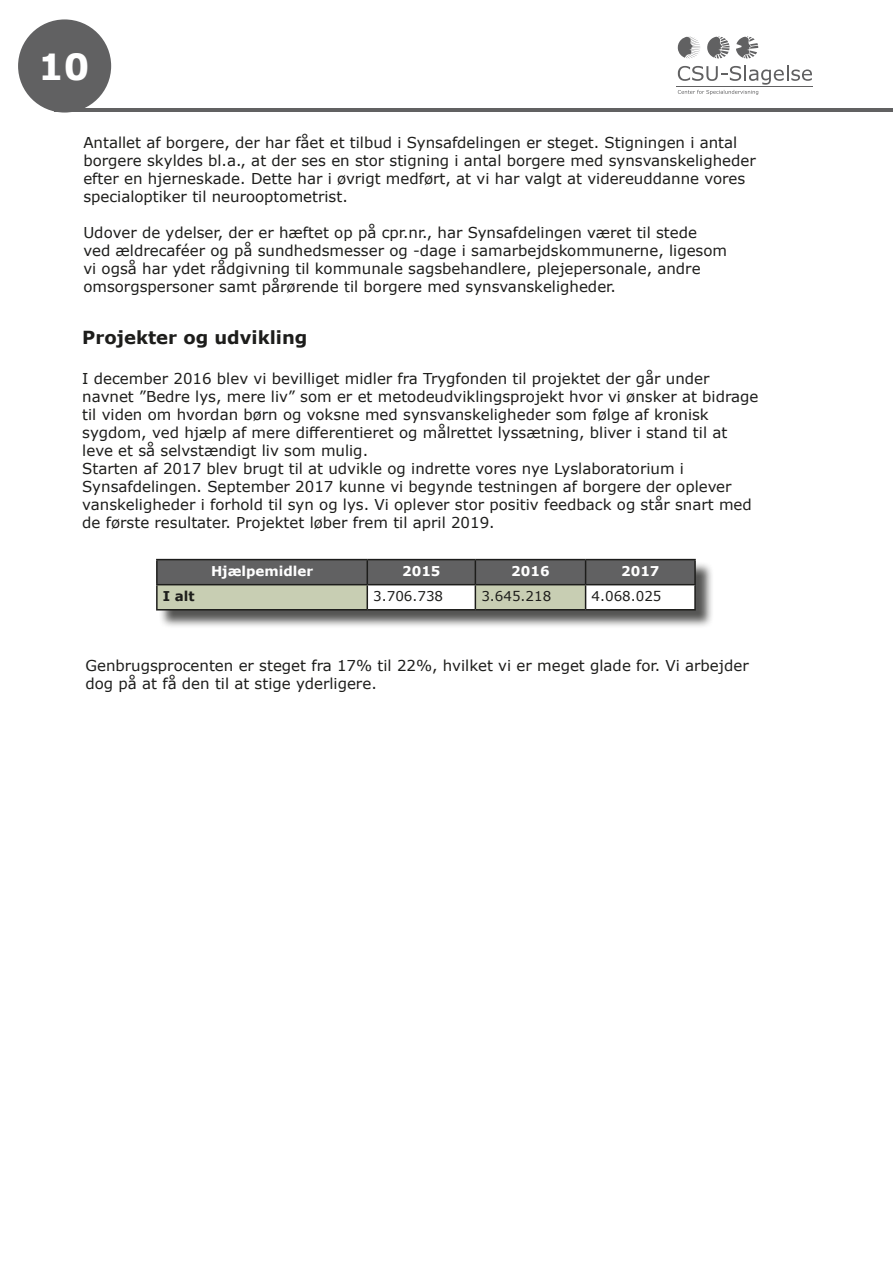
<style>
.page{position:relative;width:893px;height:1263px;background:#fff}
.page>*{position:absolute;margin:0;border:0;box-sizing:border-box;transform-origin:0 0}
.t1{font:700 36px "Verdana";color:#fff}
.t2{font:700 18px "Verdana";color:#1d1d1b}
.t3{font:15px/18px "Verdana";color:#1d1d1b}
.t4{font:13.5px "Verdana";color:#1d1d1b}
.t5{font:700 13.5px "Verdana";color:#fff}
.t6{font:700 13.5px "Verdana";color:#1d1d1b}
</style>
<div class="page">
<hr style="left:54px;top:108px;width:839px;height:4px;background:#616162">
<div style="left:20px;top:22px;width:89px;height:88px;background:#616162;border-radius:50%"></div>
<div style="left:18px;top:19px;width:93px;height:94px;border:4px solid #616162;border-radius:50%"></div>
<svg style="left:677px;top:36px;width:81px;height:23px"></svg>
<hr style="left:676px;top:87px;width:137px;height:1px;background:#616162">
<svg style="left:677px;top:66px;width:135px;height:29px"></svg>
<div style="left:158px;top:561px;width:557px;height:68px;background:#1d1d1b;opacity:.75"></div>
<hr style="left:156px;top:559px;width:211px;height:1px;background:#1d1d1b">
<hr style="left:156px;top:560px;width:2px;height:24px;background:#1d1d1b">
<hr style="left:367px;top:559px;width:108px;height:1px;background:#1d1d1b">
<hr style="left:475px;top:559px;width:111px;height:1px;background:#1d1d1b">
<hr style="left:586px;top:559px;width:110px;height:1px;background:#1d1d1b">
<hr style="left:694px;top:560px;width:2px;height:24px;background:#1d1d1b">
<hr style="left:156px;top:584px;width:211px;height:1px;background:#1d1d1b">
<hr style="left:156px;top:585px;width:2px;height:24px;background:#1d1d1b">
<hr style="left:586px;top:584px;width:110px;height:1px;background:#1d1d1b">
<svg style="left:157px;top:560px;width:538px;height:49px"></svg>
<hr style="left:694px;top:585px;width:2px;height:24px;background:#1d1d1b">
<hr style="left:156px;top:609px;width:211px;height:1px;background:#1d1d1b">
<hr style="left:367px;top:609px;width:108px;height:1px;background:#1d1d1b">
<hr style="left:475px;top:609px;width:111px;height:1px;background:#1d1d1b">
<hr style="left:586px;top:609px;width:110px;height:1px;background:#1d1d1b">
<h1 class="t1" style="left:38px;top:41px;width:53px">10</h1>
<p class="t3" style="left:83px;top:133px;width:674px">Antallet af borgere, der har fået et tilbud i Synsafdelingen er steget. Stigningen i antal borgere skyldes bl.a., at der ses en stor stigning i antal borgere med synsvanskeligheder efter en hjerneskade. Dette har i øvrigt medført, at vi har valgt at videreuddanne vores specialoptiker til neurooptometrist.</p>
<p class="t3" style="left:83px;top:223px;width:645px">Udover de ydelser, der er hæftet op på cpr.nr., har Synsafdelingen været til stede ved ældrecaféer og på sundhedsmesser og -dage i samarbejdskommunerne, ligesom vi også har ydet rådgivning til kommunale sagsbehandlere, plejepersonale, andre omsorgspersoner samt pårørende til borgere med synsvanskeligheder.</p>
<p class="t2" style="left:82px;top:325px;width:227px">Projekter og udvikling</p>
<p class="t3" style="left:82px;top:369px;width:678px">I december 2016 blev vi bevilliget midler fra Trygfonden til projektet der går under navnet ”Bedre lys, mere liv” som er et metodeudviklingsprojekt hvor vi ønsker at bidrage til viden om hvordan børn og voksne med synsvanskeligheder som følge af kronisk sygdom, ved hjælp af mere differentieret og målrettet lyssætning, bliver i stand til at leve et så selvstændigt liv som mulig.<br>Starten af 2017 blev brugt til at udvikle og indrette vores nye Lyslaboratorium i Synsafdelingen. September 2017 kunne vi begynde testningen af borgere der oplever vanskeligheder i forhold til syn og lys. Vi oplever stor positiv feedback og står snart med de første resultater. Projektet løber frem til april 2019.</p>
<p class="t5" style="left:211px;top:561px;width:104px">Hjælpemidler</p>
<p class="t5" style="left:402px;top:561px;width:40px">2015</p>
<p class="t5" style="left:511px;top:561px;width:40px">2016</p>
<p class="t5" style="left:621px;top:561px;width:40px">2017</p>
<p class="t6" style="left:163px;top:586px;width:33px">I alt</p>
<p class="t4" style="left:373px;top:587px;width:71px">3.706.738</p>
<p class="t4" style="left:481px;top:587px;width:71px">3.645.218</p>
<p class="t4" style="left:592px;top:587px;width:71px">4.068.025</p>
<p class="t3" style="left:85px;top:657px;width:665px">Genbrugsprocenten er steget fra 17% til 22%, hvilket vi er meget glade for. Vi arbejder dog på at få den til at stige yderligere.</p>
</div>
